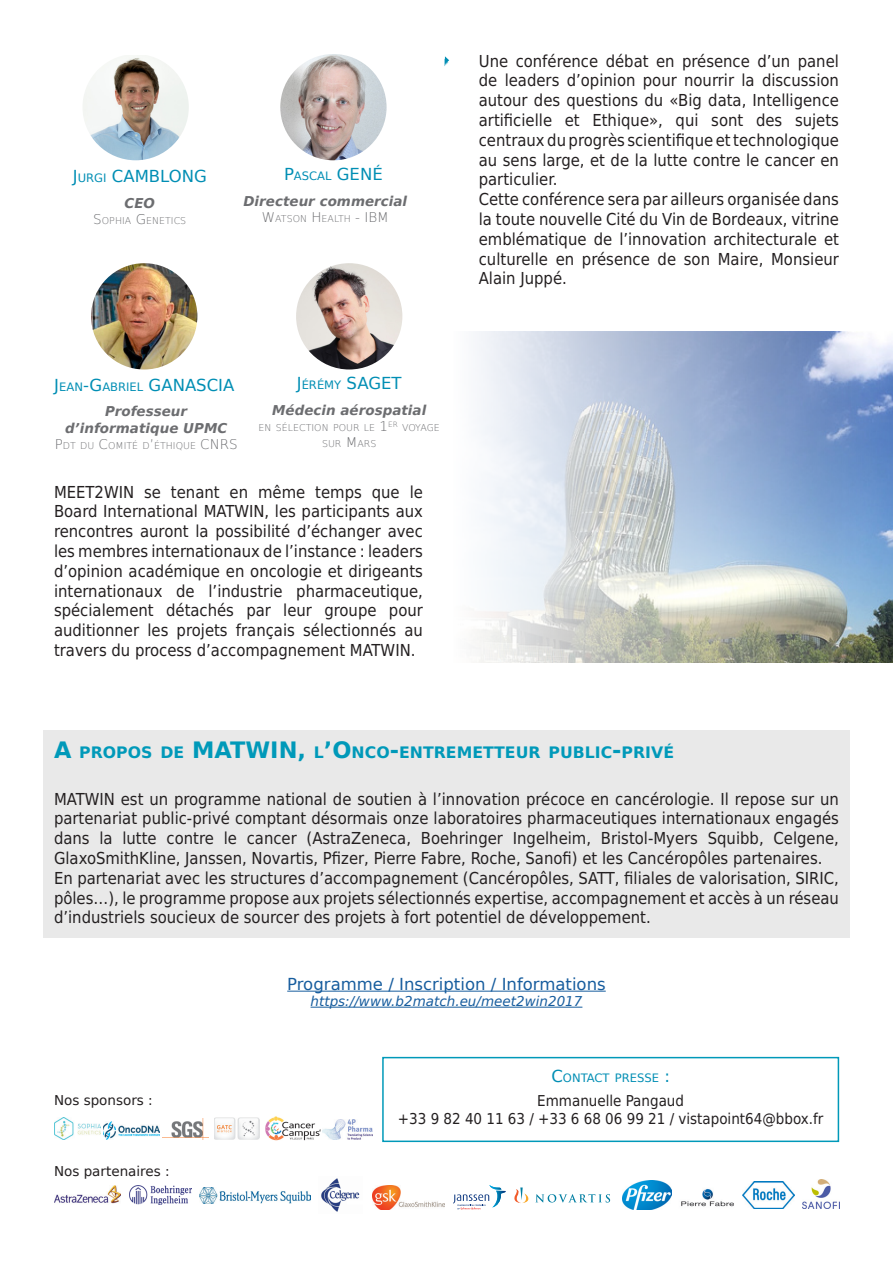
<style>
.page{position:relative;width:893px;height:1263px;background:#fff}
.page>*{position:absolute;margin:0;border:0;box-sizing:border-box;transform-origin:0 0}
.t1{font:16.5px/19.8px "DejaVu Sans Condensed";color:#231f20;text-align:justify}
.t2{font:16.5px "DejaVu Sans";color:#008eb4}
.t3{font:16.5px "DejaVu Sans";color:#175d9e}
.t4{font:700 15.75px "DejaVu Sans";color:#0099b9}
.t5{font:15px "DejaVu Sans Condensed";color:#231f20}
.t6{font:italic 700 13.5px/16.2px "DejaVu Sans";color:#6c6d70;text-align:center}
.t7{font:italic 13.5px "DejaVu Sans";color:#175d9e}
.t8{font:13.5px "DejaVu Sans";color:#231f20}
.t9{font:200 13.5px "DejaVu Sans";color:#6c6d70}
.t10{font:11.55px "DejaVu Sans";color:#008eb4}
.t11{font:200 9.45px "DejaVu Sans";color:#6c6d70}
.s1{font-size:11.55px}
.s2{font-size:13.5px}
.s3{font-size:22.5px}
.s4{font-size:16.5px}
</style>
<div class="page">
<img style="left:83px;top:55px;width:106px;height:105px">
<img style="left:296px;top:263px;width:106px;height:106px;border-radius:53px">
<img style="left:280px;top:54px;width:107px;height:106px;border-radius:53px">
<img style="left:91px;top:263px;width:106px;height:106px;border-radius:53px">
<img style="left:473px;top:332px;width:420px;height:330px">
<div style="left:43px;top:730px;width:807px;height:208px;background:#e9e9e9"></div>
<hr style="left:287px;top:991px;width:319px;height:1px;background:#175d9e">
<hr style="left:311px;top:1007px;width:271px;height:1px;background:#175d9e">
<svg style="left:444px;top:56px;width:5px;height:10px"></svg>
<img style="left:54px;top:1186px;width:66px;height:18px">
<img style="left:200px;top:1187px;width:111px;height:16px">
<img style="left:372px;top:1186px;width:72px;height:23px">
<img style="left:129px;top:1186px;width:62px;height:19px">
<svg style="left:453px;top:1185px;width:53px;height:24px"></svg>
<img style="left:681px;top:1189px;width:53px;height:18px">
<img style="left:622px;top:1180px;width:50px;height:29px">
<img style="left:742px;top:1182px;width:53px;height:27px">
<img style="left:803px;top:1180px;width:36px;height:29px">
<svg style="left:514px;top:1187px;width:96px;height:16px"></svg>
<img style="left:321px;top:1178px;width:39px;height:34px">
<div style="left:382px;top:1057px;width:457px;height:85px;border:2px solid #0099b9"></div>
<img style="left:266px;top:1116px;width:55px;height:25px">
<img style="left:214px;top:1117px;width:45px;height:23px">
<img style="left:162px;top:1118px;width:47px;height:22px">
<img style="left:54px;top:1118px;width:46px;height:21px">
<img style="left:103px;top:1122px;width:56px;height:17px">
<img style="left:323px;top:1119px;width:49px;height:20px">
<p class="t2" style="left:73px;top:163px;width:133px">J<span class="s1">URGI</span> CAM BLONG</p>
<p class="t6" style="left:125px;top:195px;width:32px">CEO</p>
<p class="t11" style="left:93px;top:214px;width:93px"><span class="s2">S</span>OPHIA <span class="s2">G</span>ENETICS</p>
<p class="t2" style="left:284px;top:161px;width:98px">P<span class="s1">ASCAL</span> GE NÉ</p>
<p class="t6" style="left:243px;top:193px;width:165px">Directeur commercial</p>
<p class="t11" style="left:262px;top:212px;width:129px"><span class="s2">W</span>ATSON <span class="s2">H</span> EALTH <span class="s2">- I BM</span></p>
<p class="t2" style="left:54px;top:371px;width:173px">J<span class="s1">EAN</span> -G<span class="s1">AB RIEL</span> GANASCIA</p>
<p class="t6" style="left:65px;top:403px;width:164px">Professeur d’informatique UPMC</p>
<p class="t11" style="left:55px;top:438px;width:156px"><span class="s2">P</span>DT DU <span class="s2">C</span>OM ITÉ D<span class="s2">’</span>ÉTHIQUE <span class="s2">CNR</span></p>
<p class="t9" style="left:229px;top:434px;width:10px">S</p>
<p class="t2" style="left:297px;top:370px;width:73px">J<span class="s1">ÉRÉMY</span> SAGE</p>
<p class="t2" style="left:392px;top:370px;width:12px">T</p>
<p class="t6" style="left:272px;top:402px;width:156px">Médecin aérospatial</p>
<p class="t11" style="left:259px;top:421px;width:141px">EN SÉLECTION POUR LE <span class="s2">1</span><sup>ER</sup></p>
<p class="t11" style="left:402px;top:421px;width:39px">VOYAG E</p>
<p class="t11" style="left:322px;top:437px;width:54px">SUR <span class="s2">M</span>ARS</p>
<p class="t1" style="left:54px;top:481px;width:370px">MEET2WIN se tenant en même temps que le Board International MATWIN, les participants aux rencontres auront la possibilité d’échanger avec les membres internationaux de l’instance : leaders d’opinion académique en oncologie et dirigeants internationaux de l’industrie pharmaceutique, spécialement détachés par leur groupe pour auditionner les projets français sélectionnés au travers du process d’accompagnement MATWIN.</p>
<p class="t1" style="left:479px;top:50px;width:362px">Une conférence débat en présence d’un panel de leaders d’opinion pour nourrir la discussion autour des questions du «Big data, Intelligence artificielle et Ethique», qui sont des sujets centraux du progrès scientifique et technologique au sens large, et de la lutte contre le cancer en particulier.</p>
<p class="t1" style="left:479px;top:188px;width:362px">Cette conférence sera par ailleurs organisée dans la toute nouvelle Cité du Vin de Bordeaux, vitrine emblématique de l’innovation architecturale et culturelle en présence de son Maire, Monsieur Alain Juppé.</p>
<p class="t4" style="left:54px;top:739px;width:157px"><span class="s3">A</span> PROPOS DE <span class="s3">MAT</span></p>
<p class="t4" style="left:245px;top:739px;width:430px"><span class="s3">WIN,</span> L<span class="s3">’O</span>NCO<span class="s3">-</span>ENTREMETTEUR PUBLIC<span class="s3">-</span>PRIVÉ</p>
<p class="t1" style="left:54px;top:788px;width:786px">MATWIN est un programme national de soutien à l’innovation précoce en cancérologie. Il repose sur un partenariat public-privé comptant désormais onze laboratoires pharmaceutiques internationaux engagés dans la lutte contre le cancer (AstraZeneca, Boehringer Ingelheim, Bristol-Myers Squibb, Celgene, GlaxoSmithKline, Janssen, Novartis, Pfizer, Pierre Fabre, Roche, Sanofi) et les Cancéropôles partenaires.</p>
<p class="t1" style="left:54px;top:867px;width:786px">En partenariat avec les structures d’accompagnement (Cancéropôles, SATT, filiales de valorisation, SIRIC, pôles…), le programme propose aux projets sélectionnés expertise, accompagnement et accès à un réseau d’industriels soucieux de sourcer des projets à fort potentiel de développement.</p>
<p class="t8" style="left:54px;top:1089px;width:100px">Nos sponsors :</p>
<p class="t8" style="left:54px;top:1160px;width:117px">Nos partenaires :</p>
<p class="t3" style="left:287px;top:971px;width:320px">Programme / Inscription / Informations</p>
<p class="t7" style="left:311px;top:992px;width:273px">https://www.b2match.eu/meet2win2017</p>
<p class="t10" style="left:551px;top:1068px;width:120px"><span class="s4">C</span>ONTACT PRESSE <span class="s4">:</span></p>
<p class="t5" style="left:537px;top:1088px;width:148px">Emmanuelle Pangaud</p>
<p class="t5" style="left:398px;top:1106px;width:427px">+33 9 82 40 11 63 / +33 6 68 06 99 21 / vistapoint64@bbox.fr</p>
</div>
